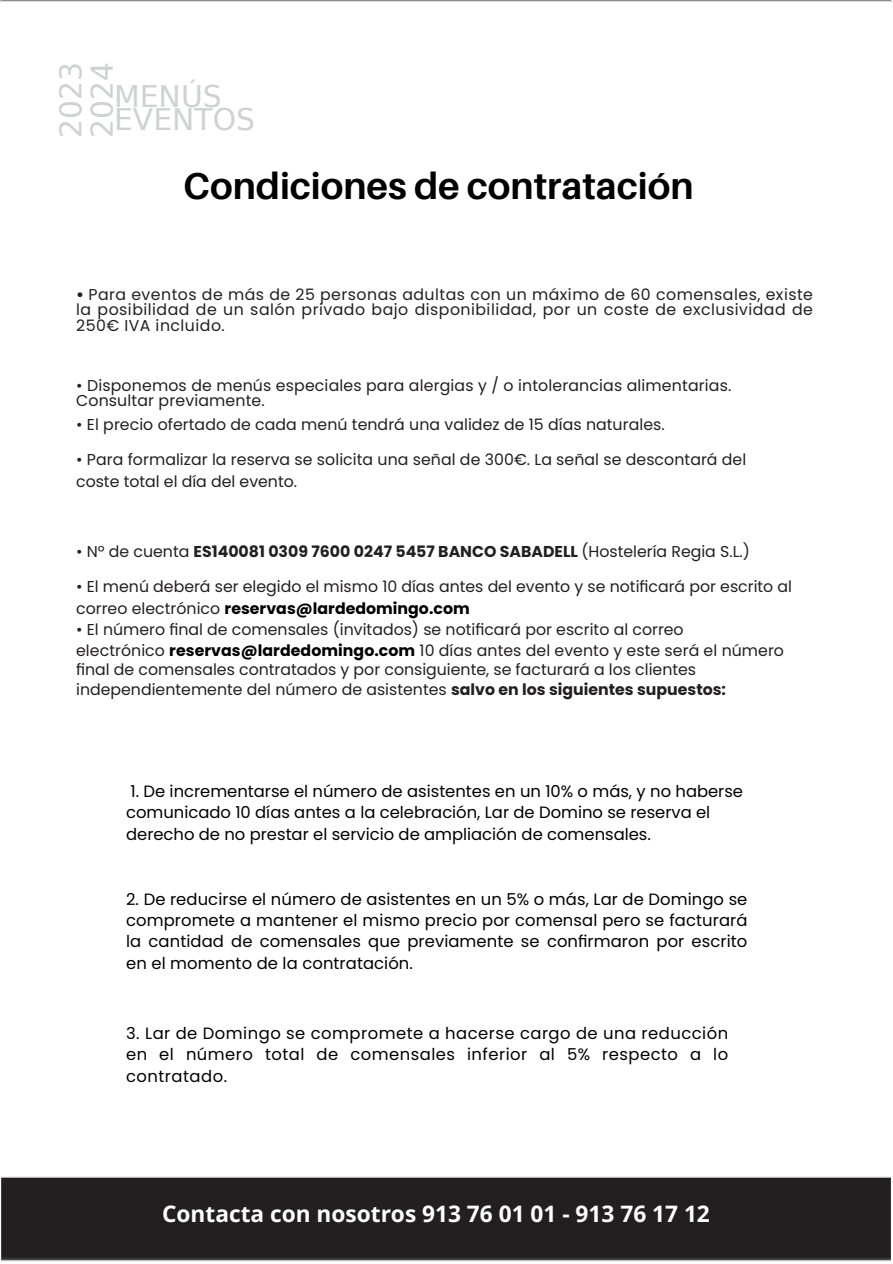
<style>
.page{position:relative;width:893px;height:1264px;background:#fff}
.page>*{position:absolute;margin:0;border:0;box-sizing:border-box;transform-origin:0 0}
.t1{font:700 37.35px "Aileron";color:#000}
.t2{font:29.85px/31.5px "DejaVu Sans";color:#cfd1d2}
.t3{font:700 22.65px "Open Sans";color:#fff}
.t4{font:16.35px/21.3px "Poppins";color:#000;text-align:justify}
.t5{font:15.75px/15.8px "Poppins";letter-spacing:.005em;color:#231f20}
.t6{font:700 15.75px "Poppins";color:#231f20}
.t7{font:700 15.75px "Poppins";color:#000}
.s1{font-weight:700}
.s2{font-weight:400}
.s3{font-weight:400;color:#231f20}
.s4{font-weight:700;color:#000}
</style>
<div class="page">
<img style="left:0;top:0;width:890px;height:1260px">
<p class="t2" style="left:55px;top:138px;width:77px;rotate:-90deg">2023<br>2024</p>
<p class="t2" style="left:114px;top:85px;width:143px;line-height:22.5px">MENÚS<br>EVENTOS</p>
<p class="t1" style="left:183px;top:163px;width:511px">Condiciones de contratación</p>
<p class="t5" style="left:76px;top:286px;width:738px;text-align:justify"><span class="s1">•</span> Para eventos de más de 25 personas adultas con un máximo de 60 comensales, existe la posibilidad de un salón privado bajo disponibilidad, por un coste de exclusividad de 250€ IVA incluido.</p>
<p class="t5" style="left:76px;top:378px;width:656px;line-height:14.7px">• Disponemos de menús especiales para alergias y / o intolerancias alimentarias.<br>Consultar previamente.</p>
<p class="t5" style="left:76px;top:417px;width:590px">• El precio ofertado de cada menú tendrá una validez de 15 días naturales.</p>
<h3 class="t5" style="left:76px;top:452px;width:671px">• Para formalizar la reserva se solicita una señal de 300€. La señal se descontará del</h3>
<h2 class="t5" style="left:76px;top:473px;width:222px">coste total el día del evento.</h2>
<h1 class="t6" style="left:76px;top:541px;width:675px"><span class="s2">• Nº de cuenta</span> ES140081 0309 7600 0247 5457 BANCO SABADELL <span class="s2">(Hostelería Regia S.L.)</span></h1>
<p class="t5" style="left:76px;top:579px;width:717px">• El menú deberá ser elegido el mismo 10 días antes del evento y se notificará por escrito al</p>
<p class="t7" style="left:76px;top:597px;width:395px"><span class="s3">correo electrónico</span> reservas@lardedomingo.com</p>
<p class="t5" style="left:76px;top:621px;width:609px">• El número final de comensales (invitados) se notificará por escrito al correo</p>
<p class="t5" style="left:76px;top:643px;width:709px">electrónico <span class="s4">reservas@lardedomingo.com</span> 10 días antes del evento y este será el número</p>
<p class="t5" style="left:76px;top:662px;width:621px">final de comensales contratados y por consiguiente, se facturará a los clientes</p>
<p class="t5" style="left:76px;top:681px;width:651px">independientemente del número de asistentes <span class="s1">salvo en los siguientes supuestos:</span></p>
<p class="t4" style="left:126px;top:780px;width:618px;text-align:left">1. De incrementarse el número de asistentes en un 10% o más, y no haberse comunicado 10 días antes a la celebración, Lar de Domino se reserva el derecho de no prestar el servicio de ampliación de comensales.</p>
<p class="t4" style="left:126px;top:888px;width:622px">2. De reducirse el número de asistentes en un 5% o más, Lar de Domingo se compromete a mantener el mismo precio por comensal pero se facturará la cantidad de comensales que previamente se confirmaron por escrito en el momento de la contratación.</p>
<p class="t4" style="left:126px;top:1022px;width:603px">3. Lar de Domingo se compromete a hacerse cargo de una reducción en el número total de comensales inferior al 5% respecto a lo contratado.</p>
<p class="t3" style="left:162px;top:1197px;width:549px">Contacta con nosotros 913 76 01 01 - 913 76 17 12</p>
</div>
